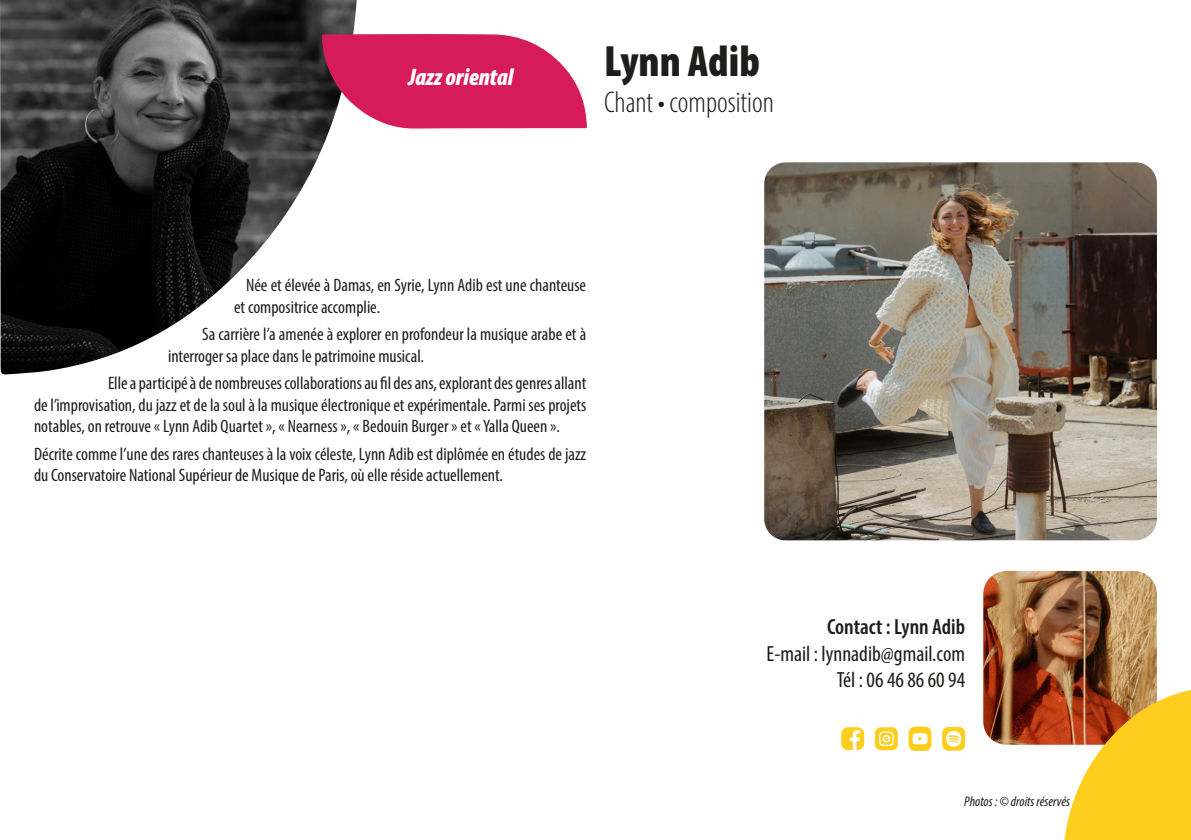
<style>
.page{position:relative;width:1191px;height:840px;background:#fff}
.page>*{position:absolute;margin:0;border:0;box-sizing:border-box;transform-origin:0 0}
.t1{font:900 condensed 44px "Myriad Pro";color:#1d1d1b}
.t2{font:300 condensed 30px "Myriad Pro";color:#1d1d1b}
.t3{font:italic 900 condensed 24px "Myriad Pro";color:#fff}
.t4{font:condensed 22px/26.4px "Myriad Pro";color:#1d1d1b;text-align:right}
.t5{font:600 condensed 22px "Myriad Pro";color:#1d1d1b}
.t6{font:condensed 18px/21.6px "Myriad Pro";color:#1d1d1b}
.t7{font:italic condensed 14px "Myriad Pro";color:#1d1d1b}
</style>
<div class="page">
<img style="left:764px;top:162px;width:393px;height:378px">
<img style="left:983px;top:570px;width:174px;height:174px">
<img style="left:0;top:0;width:357px;height:374px">
<svg style="left:322px;top:34px;width:265px;height:95px;background:#d4376d"></svg>
<div style="left:908px;top:726px;width:23px;height:24px;background:#ffcd1d;border-radius:7px"></div>
<svg style="left:912px;top:733px;width:15px;height:11px"></svg>
<div style="left:841px;top:726px;width:23px;height:23px;background:#ffcd1d;border-radius:7px"></div>
<svg style="left:849px;top:730px;width:11px;height:20px"></svg>
<svg style="left:875px;top:726px;width:23px;height:23px"></svg>
<svg style="left:879px;top:731px;width:14px;height:14px"></svg>
<div style="left:942px;top:726px;width:23px;height:24px;background:#ffcd1d;border-radius:6px"></div>
<svg style="left:946px;top:730px;width:15px;height:16px"></svg>
<svg style="left:1062px;top:686px;width:129px;height:153px;background:#ecb635"></svg>
<p class="t3" style="left:408px;top:61px;width:106px">Jazz oriental</p>
<p class="t1" style="left:604px;top:33px;width:157px">Lynn Adib</p>
<p class="t2" style="left:604px;top:84px;width:171px">Chant • composition</p>
<p class="t6" style="left:234px;top:274px;width:353px;text-indent:12px">Née et élevée à Damas, en Syrie, Lynn Adib est une chanteuse et compositrice accomplie.</p>
<p class="t6" style="left:168px;top:323px;width:420px;text-indent:34px">Sa carrière l’a amenée à explorer en profondeur la musique arabe et à interroger sa place dans le patrimoine musical.</p>
<p class="t6" style="left:34px;top:372px;width:554px;text-align:justify;text-indent:74px">Elle a participé à de nombreuses collaborations au fil des ans, explorant des genres allant de l’improvisation, du jazz et de la soul à la musique électronique et expérimentale. Parmi ses projets notables, on retrouve « Lynn Adib Quartet », « Nearness », « Bedouin Burger » et « Yalla Queen ».</p>
<p class="t6" style="left:34px;top:442px;width:554px">Décrite comme l’une des rares chanteuses à la voix céleste, Lynn Adib est diplômée en études de jazz du Conservatoire National Supérieur de Musique de Paris, où elle réside actuellement.</p>
<p class="t5" style="left:827px;top:613px;width:140px">Contact : Lynn Adib</p>
<p class="t4" style="left:766px;top:639px;width:200px">E-mail : lynnadib@gmail.com<br>Tél : 06 46 86 60 94</p>
<p class="t7" style="left:964px;top:792px;width:107px">Photos : © droits réservés</p>
</div>
